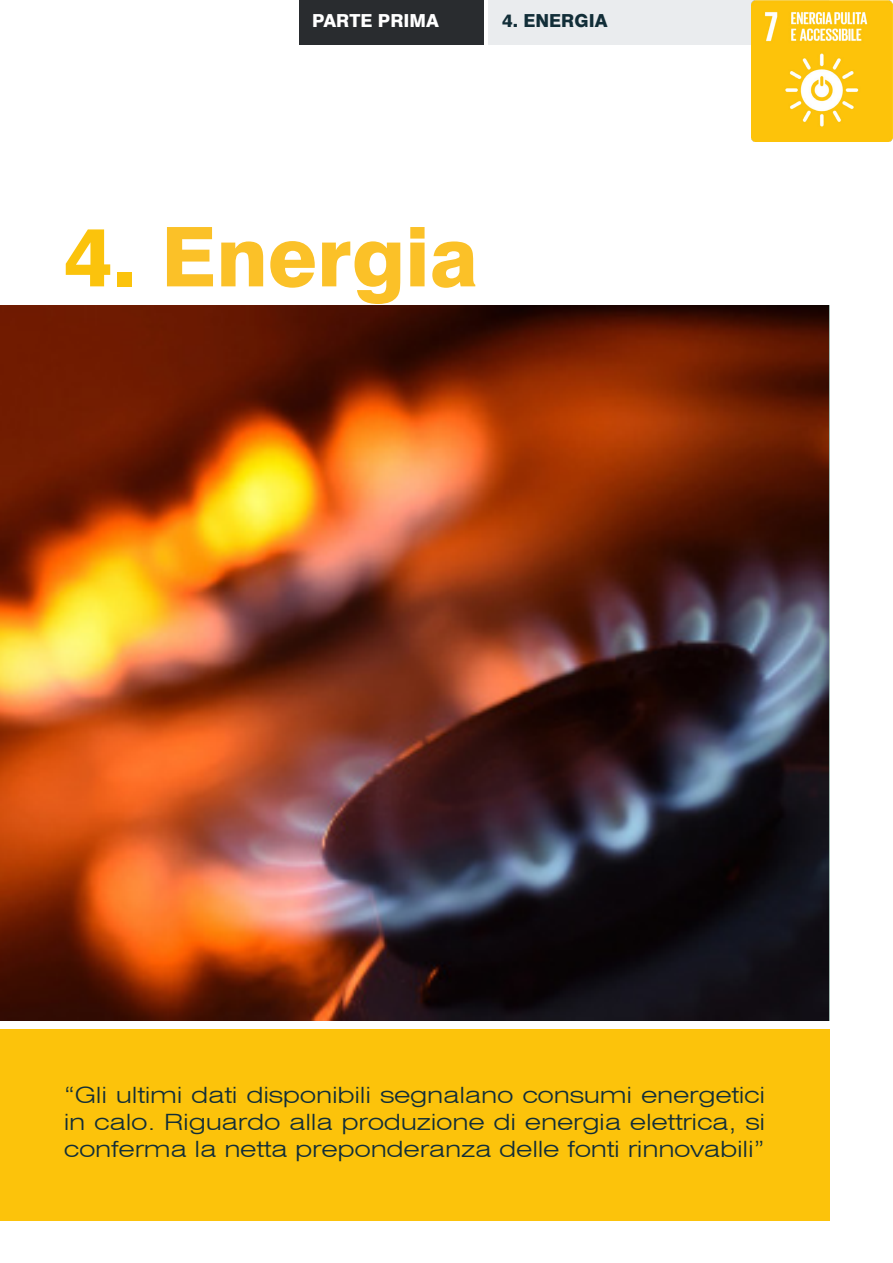
<style>
.page{position:relative;width:893px;height:1263px;background:#fff}
.page>*{position:absolute;margin:0;border:0;box-sizing:border-box;transform-origin:0 0}
.t1{font:800 82.5px "Swiss 721 BT";color:#fbc128}
.t2{font:300 expanded 22.5px/27px "Swiss 721 BT";letter-spacing:-.01em;color:#122e38;text-align:justify;scale:1.13 1}
.t3{font:800 18px "Swiss 721 BT";color:#fff}
.t4{font:800 18px "Swiss 721 BT";color:#122e38}
.s1{color:#fbc30c}
</style>
<div class="page">
<div style="left:489px;top:0;width:340px;height:45px;background:#eaecee"></div>
<div style="left:0;top:1029px;width:829px;height:191px;background:#fcc30b"></div>
<img style="left:0;top:306px;width:829px;height:714px">
<img style="left:751px;top:0;width:142px;height:142px">
<div style="left:299px;top:0;width:185px;height:45px;background:#292c2f"></div>
<p class="t3" style="left:312px;top:10px;width:128px">PARTE PRIMA</p>
<p class="t4" style="left:502px;top:10px;width:107px">4. ENERGIA</p>
<p class="t1" style="left:64px;top:207px;width:415px"><span class="s1">4.</span> Energia</p>
<p class="t2" style="left:64px;top:1081px;width:622px">“Gli ultimi dati disponibili segnalano consumi energetici in calo. Riguardo alla produzione di energia elettrica, si conferma la netta preponderanza delle fonti rinnovabili”</p>
</div>
